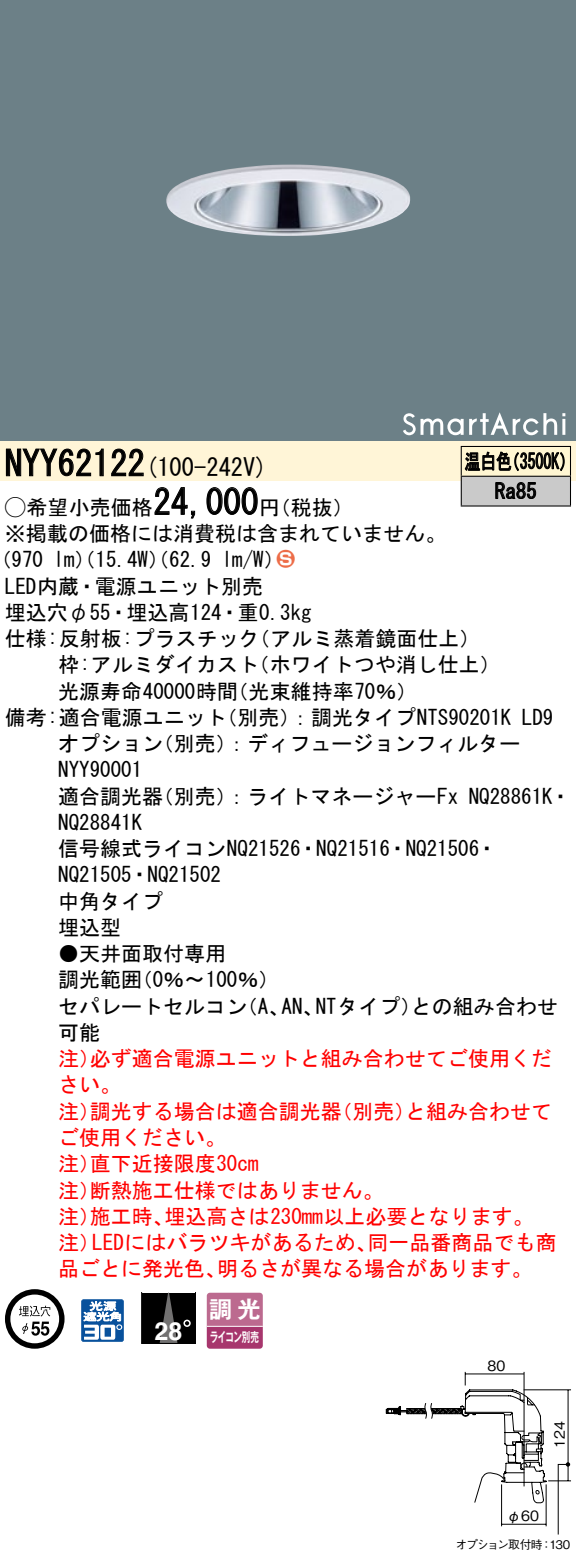
<style>
.page{position:relative;width:576px;height:1561px;background:#fff}
.page>*{position:absolute;margin:0;border:0;box-sizing:border-box;transform-origin:0 0}
.t1{font:35px "MS Gothic";color:#000}
.t2{font:700 25.2px "Helvetica";color:#fff}
.t3{font:24.5px "MS Gothic";color:#000}
.t4{font:23.1px "Gothic MB101 Pro De Bold 90 pv RKSJ H";color:#fff}
.t5{font:21px/26.2px "MS Gothic";color:#000}
.t6{font:21px/26.2px "MS Gothic";color:#f00}
.t7{font:21px/29.8px "MS Gothic";color:#000;scale:.75 1}
.t8{font:21px "Ford Classification 1";color:#ed6d48}
.t9{font:14px "Gothic BBB Pro Medium 90 msp RKSJ H";color:#000}
.t10{font:13.3px "Gothic MB101 Pro De Bold 90 pv RKSJ H";letter-spacing:-.05em;color:#fff;scale:.65 1}
.t11{font:11.9px "Gothic BBB Pro Medium 90 msp RKSJ H";letter-spacing:-.075em;color:#000}
.s1{font-family:"Ford Classification 1"}
.s2{color:#fff}
</style>
<div class="page">
<div style="left:0;top:0;width:575px;height:411px;background:#6c8087"></div>
<img style="left:166px;top:164px;width:244px;height:72px">
<div style="left:0;top:411px;width:575px;height:30px;background:#6c8087"></div>
<svg style="left:403px;top:413px;width:60px;height:22px"></svg>
<svg style="left:469px;top:412px;width:96px;height:23px"></svg>
<div style="left:0;top:441px;width:575px;height:40px;background:#fff5d7"></div>
<svg style="left:6px;top:448px;width:98px;height:29px"></svg>
<svg style="left:111px;top:448px;width:33px;height:29px"></svg>
<svg style="left:154px;top:487px;width:42px;height:32px"></svg>
<svg style="left:206px;top:487px;width:52px;height:28px"></svg>
<svg style="left:5px;top:1289px;width:59px;height:59px"></svg>
<svg style="left:81px;top:1299px;width:43px;height:42px"></svg>
<svg style="left:141px;top:1292px;width:55px;height:51px"></svg>
<svg style="left:183px;top:1319px;width:8px;height:7px"></svg>
<svg style="left:206px;top:1292px;width:56px;height:56px"></svg>
<hr style="left:207px;top:1325px;width:55px;height:1px;background:#fff">
<div style="left:461px;top:446px;width:109px;height:30px;background:#fff6d2"></div>
<div style="left:461px;top:476px;width:109px;height:30px;background:#cacaca"></div>
<hr style="left:460px;top:446px;width:110px;height:1px;background:#000">
<hr style="left:569px;top:447px;width:2px;height:29px;background:#000">
<hr style="left:460px;top:475px;width:110px;height:2px;background:#000">
<hr style="left:569px;top:477px;width:2px;height:28px;background:#000">
<hr style="left:460px;top:505px;width:110px;height:1px;background:#000">
<svg style="left:460px;top:447px;width:104px;height:58px"></svg>
<svg style="left:385px;top:1371px;width:185px;height:164px"></svg>
<h1 class="t1" style="left:5px;top:446px;width:142px">NYY62122</h1>
<p class="t7" style="left:494px;top:446px;width:57px;text-indent:-30px">温白色<br>Ra85</p>
<p class="t7" style="left:504px;top:446px;width:96px">（3500 (K</p>
<p class="t3" style="left:145px;top:455px;width:124px">(100-242 (V</p>
<h1 class="t1" style="left:153px;top:484px;width:106px">24,000</h1>
<p class="t5" style="left:5px;top:493px;width:442px"><span class="s1">A</span>希望小売価格<br>※掲載の価格には消費税は含まれていません。</p>
<p class="t8" style="left:277px;top:548px;width:19px">2<span class="s2">3</span></p>
<p class="t5" style="left:259px;top:494px;width:96px">（円税抜(</p>
<p class="t5" style="left:222px;top:546px;width:64px">l m (W/</p>
<p class="t5" style="left:-9px;top:546px;width:54px">（970</p>
<p class="t5" style="left:5px;top:573px;width:259px">LED内蔵・電源ユニット別売</p>
<p class="t5" style="left:5px;top:599px;width:308px">埋込穴φ55・埋込高124・重0.3kg</p>
<p class="t5" style="left:249px;top:625px;width:233px">（アルミ蒸着鏡面仕上(</p>
<p class="t5" style="left:54px;top:546px;width:159px">lm）（15.4 ）（W 62.9</p>
<p class="t5" style="left:248px;top:625px;width:253px;text-indent:-243px">仕様:反射板:プラスチック<br>（ホワイトつや消し仕上(</p>
<p class="t5" style="left:227px;top:651px;width:191px;text-indent:-169px">枠:アルミダイカスト<br>（光束維持率70％(</p>
<p class="t5" style="left:58px;top:678px;width:181px">光源寿命40000時間</p>
<p class="t5" style="left:216px;top:704px;width:296px">（別売：）調光タイプNTS90201K</p>
<p class="t5" style="left:153px;top:704px;width:369px;text-indent:-148px">備考:適合電源ユニット<br>（別売：）ディフュージョンフィルター</p>
<p class="t5" style="left:521px;top:704px;width:33px">LD9</p>
<p class="t5" style="left:58px;top:730px;width:106px">オプション<br>NYY90001</p>
<p class="t5" style="left:153px;top:783px;width:307px">（別売：）ライトマネージャーFx</p>
<p class="t5" style="left:58px;top:783px;width:441px">適合調光器<br>NQ28841K<br>信号線式ライコンNQ21526・NQ21516・NQ21506・<br>NQ21505・NQ21502<br>中角タイプ<br>埋込型</p>
<p class="t5" style="left:132px;top:940px;width:149px;text-indent:-73px">●天井面取付専用<br>)0％〜100％(</p>
<p class="t5" style="left:468px;top:783px;width:104px">NQ28861 ・K</p>
<p class="t5" style="left:58px;top:966px;width:85px">調光範囲</p>
<p class="t5" style="left:315px;top:993px;width:107px">NTタイプ）</p>
<p class="t5" style="left:411px;top:993px;width:148px">との組み合わせ</p>
<p class="t5" style="left:58px;top:993px;width:190px">セパレートセルコン可能</p>
<p class="t6" style="left:90px;top:1045px;width:463px">必ず適合電源ユニットと組み合わせてご使用くだ</p>
<p class="t5" style="left:237px;top:993px;width:54px">（、A</p>
<p class="t5" style="left:281px;top:993px;width:43px">AN、</p>
<p class="t6" style="left:58px;top:1045px;width:64px">注）さい。</p>
<p class="t6" style="left:90px;top:1098px;width:253px">調光する場合は適合調光器</p>
<p class="t6" style="left:331px;top:1098px;width:85px">（別売）</p>
<p class="t6" style="left:405px;top:1098px;width:148px">と組み合わせて</p>
<p class="t6" style="left:58px;top:1098px;width:43px">注）</p>
<p class="t6" style="left:58px;top:1124px;width:169px">ご使用ください。</p>
<p class="t6" style="left:90px;top:1150px;width:170px">直下近接限度30cm</p>
<p class="t6" style="left:90px;top:1150px;width:295px;text-indent:-32px">注）<br>断熱施工仕様ではありません。</p>
<p class="t6" style="left:58px;top:1176px;width:43px">注）</p>
<p class="t6" style="left:164px;top:1203px;width:370px">埋込高さは230mm以上必要となります。</p>
<p class="t6" style="left:90px;top:1203px;width:85px">施工時、</p>
<p class="t6" style="left:58px;top:1203px;width:43px">注）</p>
<p class="t6" style="left:92px;top:1229px;width:286px">LEDにはバラツキがあるため、</p>
<p class="t6" style="left:367px;top:1229px;width:190px">同一品番商品でも商</p>
<p class="t6" style="left:58px;top:1229px;width:43px">注）</p>
<p class="t6" style="left:58px;top:1255px;width:169px">品ごとに発光色、</p>
<p class="t6" style="left:217px;top:1255px;width:317px">明るさが異なる場合があります。</p>
<p class="t2" style="left:154px;top:1310px;width:29px">28</p>
<p class="t4" style="left:209px;top:1290px;width:53px">調光</p>
<p class="t10" style="left:210px;top:1326px;width:77px">ライコン別売</p>
<p class="t9" style="left:487px;top:1354px;width:19px">80</p>
<p class="t9" style="left:548px;top:1447px;width:28px;rotate:-90deg">124</p>
<p class="t9" style="left:506px;top:1504px;width:33px">φ60</p>
<p class="t11" style="left:455px;top:1534px;width:89px">オプション取付時</p>
<p class="t11" style="left:540px;top:1534px;width:31px">：130</p>
</div>
